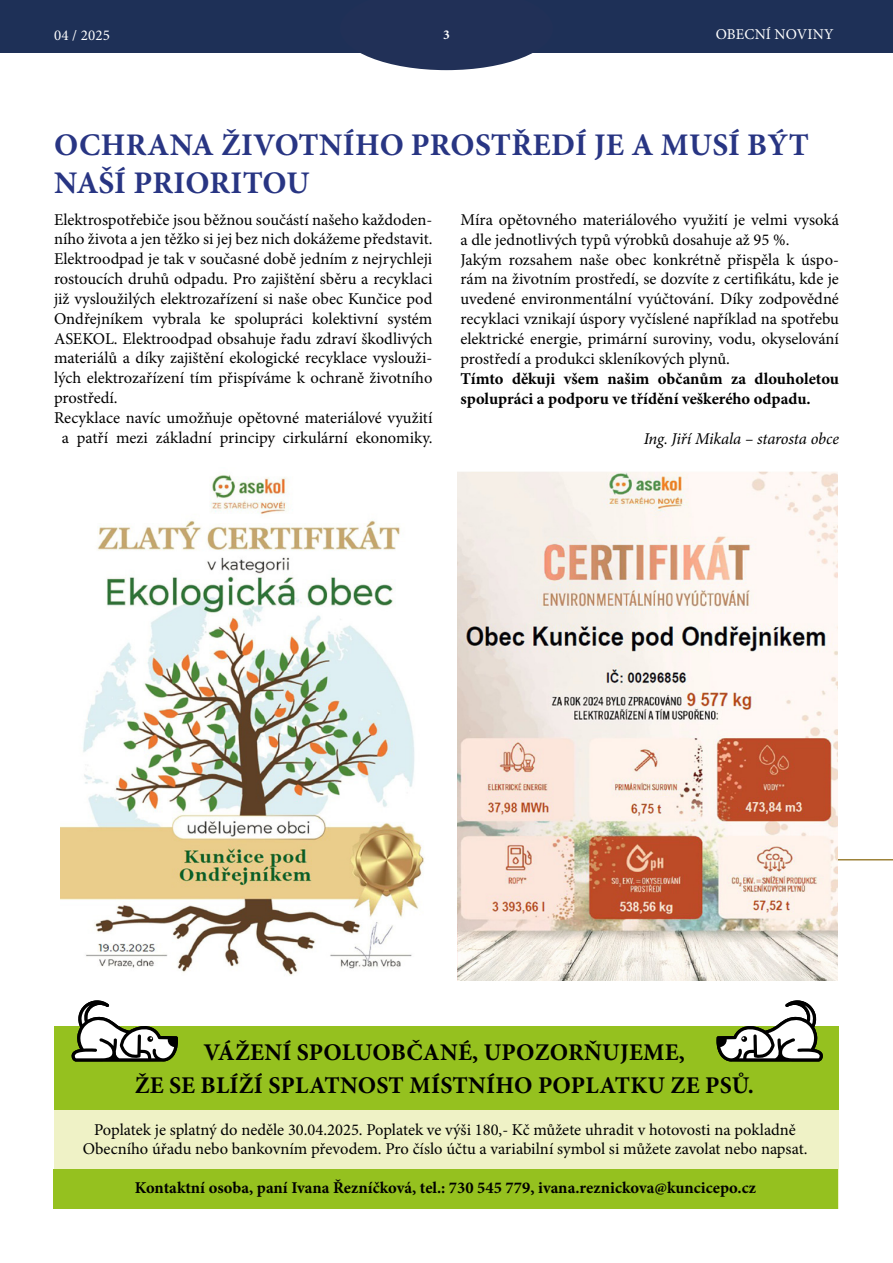
<style>
.page{position:relative;width:893px;height:1263px;background:#fff}
.page>*{position:absolute;margin:0;border:0;box-sizing:border-box;transform-origin:0 0}
.t1{font:700 31.5px/37.8px "Minion Pro";letter-spacing:.01em;color:#283583}
.t2{font:700 24px/33px "Minion Pro";letter-spacing:.01em;color:#000;text-align:center}
.t3{font:16.5px/19.8px "Minion Pro";color:#000}
.t4{font:700 16.5px/20.2px "Minion Pro";color:#000}
.t5{font:italic 16.5px "Minion Pro";letter-spacing:-.01em;color:#000}
.t6{font:15px "Minion Pro";letter-spacing:.01em;color:#fff}
.t7{font:700 13.5px "Minion Pro";color:#fff}
</style>
<div class="page">
<div style="left:0;top:0;width:893px;height:52px;background:#1e3057"></div>
<svg style="left:340px;top:52px;width:213px;height:18px"></svg>
<div style="left:54px;top:1079px;width:785px;height:130px;background:#eff2c6"></div>
<div style="left:53px;top:1169px;width:785px;height:40px;background:#95c11f"></div>
<div style="left:54px;top:1026px;width:785px;height:84px;background:#95c11f"></div>
<hr style="left:636px;top:859px;width:257px;height:1px;background:#9d8339">
<img style="left:60px;top:475px;width:364px;height:501px">
<img style="left:458px;top:471px;width:380px;height:509px">
<svg style="left:716px;top:1000px;width:107px;height:61px"></svg>
<svg style="left:71px;top:1000px;width:107px;height:61px"></svg>
<p class="t6" style="left:54px;top:25px;width:57px">04 / 2025</p>
<p class="t7" style="left:443px;top:25px;width:8px">3</p>
<p class="t6" style="left:716px;top:25px;width:119px">OBECNÍ NOVINY</p>
<h1 class="t1" style="left:54px;top:126px;width:756px">OCHRANA ŽIVOTNÍHO PROSTŘEDÍ JE A MUSÍ BÝT<br>NAŠÍ PRIORITOU</h1>
<p class="t3" style="left:54px;top:210px;width:380px">Elektrospotřebiče jsou běžnou součástí našeho každoden-</p>
<p class="t3" style="left:54px;top:229px;width:380px">ního života a jen těžko si jej bez nich dokážeme představit.</p>
<p class="t3" style="left:54px;top:249px;width:380px">Elektroodpad je tak v současné době jedním z nejrychleji</p>
<p class="t3" style="left:54px;top:269px;width:380px">rostoucích druhů odpadu. Pro zajištění sběru a recyklaci</p>
<p class="t3" style="left:54px;top:289px;width:380px">již vysloužilých elektrozařízení si naše obec Kunčice pod</p>
<p class="t3" style="left:54px;top:309px;width:380px">Ondřejníkem vybrala ke spolupráci kolektivní systém</p>
<p class="t3" style="left:54px;top:328px;width:380px">ASEKOL. Elektroodpad obsahuje řadu zdraví škodlivých</p>
<p class="t3" style="left:54px;top:348px;width:380px">materiálů a díky zajištění ekologické recyklace vyslouži-</p>
<p class="t3" style="left:54px;top:368px;width:380px">lých elektrozařízení tím přispíváme k ochraně životního</p>
<p class="t3" style="left:54px;top:388px;width:65px">prostředí.</p>
<p class="t3" style="left:54px;top:408px;width:380px">Recyklace navíc umožňuje opětovné materiálové využití</p>
<p class="t3" style="left:62px;top:427px;width:372px">a patří mezi základní principy cirkulární ekonomiky.</p>
<p class="t3" style="left:460px;top:210px;width:380px">Míra opětovného materiálového využití je velmi vysoká a dle jednotlivých typů výrobků dosahuje až 95 %.<br>Jakým rozsahem naše obec konkrétně přispěla k úspo&shy;rám na životním prostředí, se dozvíte z certifikátu, kde je uvedené environmentální vyúčtování. Díky zodpovědné recyklaci vznikají úspory vyčíslené například na spotřebu elektrické energie, primární suroviny, vodu, okyselování prostředí a produkci skleníkových plynů.</p>
<p class="t4" style="left:460px;top:368px;width:380px">Tímto děkuji všem našim občanům za dlouholetou spolupráci a podporu ve třídění veškerého odpadu.</p>
<p class="t5" style="left:644px;top:427px;width:197px">Ing. Jiří Mikala – starosta obce</p>
<h2 class="t2" style="left:135px;top:1035px;width:621px">VÁŽENÍ SPOLUOBČANÉ, UPOZORŇUJEME,<br>ŽE SE BLÍŽÍ SPLATNOST MÍSTNÍHO POPLATKU ZE PSŮ.</h2>
<p class="t3" style="left:83px;top:1119px;width:726px;text-align:center">Poplatek je splatný do neděle 30.04.2025. Poplatek ve výši 180,- Kč můžete uhradit v hotovosti na pokladně<br>Obecního úřadu nebo bankovním převodem. Pro číslo účtu a variabilní symbol si můžete zavolat nebo napsat.</p>
<p class="t4" style="left:135px;top:1177px;width:623px">Kontaktní osoba, paní Ivana Řezníčková, tel.: 730 545 779, ivana.reznickova@kuncicepo.cz</p>
</div>
